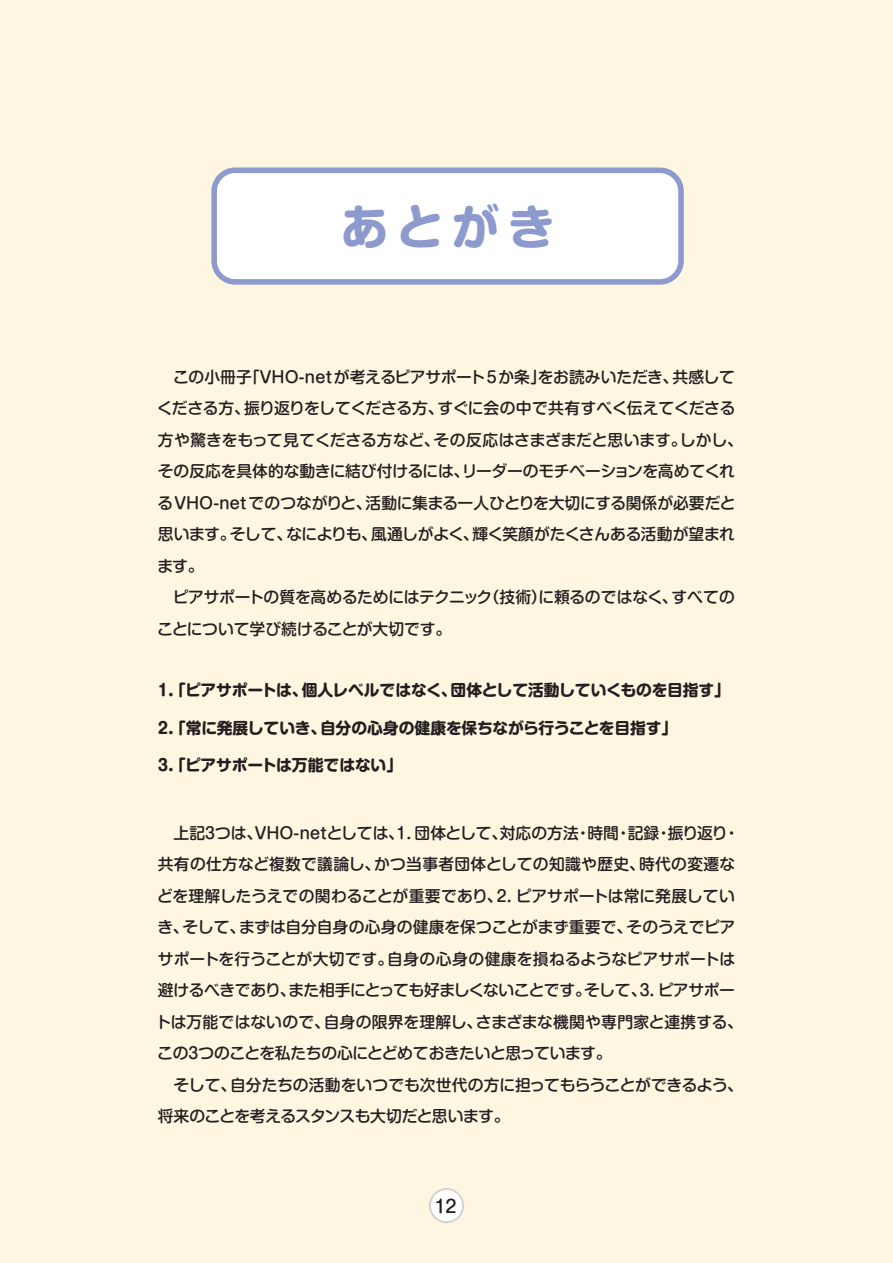
<style>
.page{position:relative;width:893px;height:1263px;background:#fef6e1}
.page>*{position:absolute;margin:0;border:0;box-sizing:border-box;transform-origin:0 0}
.t1{font:700 47.25px "Shin M Go Pro";color:#8d9acd}
.t2{font:500 17.55px "Shin M Go Pro";color:#231f20}
.t3{font:500 15.75px/31.5px "Shin M Go Pro";letter-spacing:-.01em;color:#231f20}
.t4{font:700 15.75px "Shin M Go Pro";letter-spacing:-.01em;color:#231f20}
</style>
<div class="page">
<div style="left:214px;top:170px;width:467px;height:112px;background:#fff;border-radius:21px"></div>
<div style="left:211px;top:167px;width:473px;height:118px;border:6px solid #8d9acd;border-radius:21px"></div>
<div style="left:430px;top:1189px;width:33px;height:33px;background:#fff;border-radius:50%"></div>
<div style="left:429px;top:1188px;width:35px;height:35px;border:2px solid #d1d2d4;border-radius:50%"></div>
<h1 class="t1" style="left:341px;top:188px;width:215px">あとがき</h1>
<p class="t3" style="left:157px;top:359px;width:587px">　この小冊子「VHO-netが考えるピアサポート5か条」をお読みいただき、共感してくださる方、振り返りをしてくださる方、すぐに会の中で共有すべく伝えてくださる方や驚きをもって見てくださる方など、その反応はさまざまだと思います。しかし、その反応を具体的な動きに結び付けるには、リーダーのモチベーションを高めてくれるVHO-netでのつながりと、活動に集まる一人ひとりを大切にする関係が必要だと思います。そして、なによりも、風通しがよく、輝く笑顔がたくさんある活動が望まれます。<br>　ピアサポートの質を高めるためにはテクニック（技術）に頼るのではなく、すべてのことについて学び続けることが大切です。</p>
<p class="t4" style="left:155px;top:677px;width:576px">１．「ピアサポートは、個人レベルではなく、団体として活動していくものを目指す」</p>
<p class="t4" style="left:155px;top:715px;width:524px">２．「常に発展していき、自分の心身の健康を保ちながら行うことを目指す」</p>
<p class="t4" style="left:155px;top:752px;width:249px">３．「ピアサポートは万能ではない」</p>
<p class="t3" style="left:155px;top:815px;width:589px">　上記３つは、VHO-netとしては、１．団体として、対応の方法・時間・記録・振り返り・共有の仕方など複数で議論し、かつ当事者団体としての知識や歴史、時代の変遷などを理解したうえでの関わることが重要であり、２．ピアサポートは常に発展していき、そして、まずは自分自身の心身の健康を保つことがまず重要で、そのうえでピアサポートを行うことが大切です。自身の心身の健康を損ねるようなピアサポートは避けるべきであり、また相手にとっても好ましくないことです。そして、３．ピアサポートは万能ではないので、自身の限界を理解し、さまざまな機関や専門家と連携する、この３つのことを私たちの心にとどめておきたいと思っています。<br>　そして、自分たちの活動をいつでも次世代の方に担ってもらうことができるよう、将来のことを考えるスタンスも大切だと思います。</p>
<p class="t2" style="left:435px;top:1192px;width:23px">12</p>
</div>
